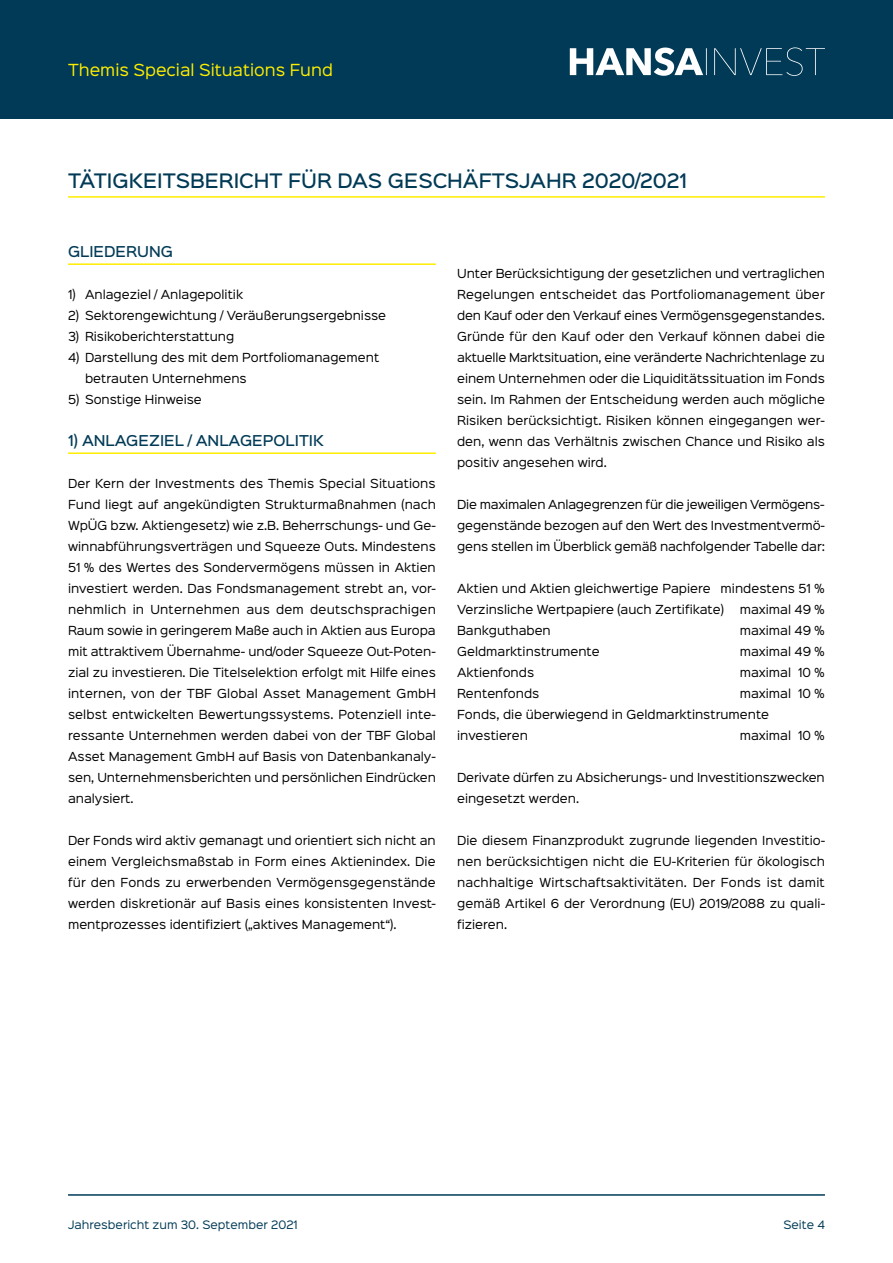
<style>
.page{position:relative;width:893px;height:1263px;background:#fff}
.page>*{position:absolute;margin:0;border:0;box-sizing:border-box;transform-origin:0 0}
.t1{font:500 18px "Sinkin Sans 500";color:#003a56}
.t2{font:15px "Sinkin Sans 400";color:#ffed00}
.t3{font:500 13.5px "Sinkin Sans 500";color:#003a56}
.t4{font:11.25px/21px "Sinkin Sans 400";color:#000;text-align:justify}
.t5{font:10.5px "Sinkin Sans 400";color:#003a56}
</style>
<div class="page">
<div style="left:0;top:0;width:893px;height:119px;background:#003a56"></div>
<svg style="left:570px;top:47px;width:255px;height:29px"></svg>
<hr style="left:68px;top:1194px;width:757px;height:2px;background:#003a56">
<hr style="left:68px;top:196px;width:757px;height:2px;background:#ffed00">
<hr style="left:68px;top:263px;width:368px;height:2px;background:#ffed00">
<hr style="left:68px;top:452px;width:368px;height:2px;background:#ffed00">
<h2 class="t2" style="left:68px;top:57px;width:266px">Themis Special Situations Fund</h2>
<h1 class="t1" style="left:68px;top:165px;width:621px">TÄTIGKEITSBERICHT FÜR DAS GESCHÄFTSJAHR 2020/2021</h1>
<p class="t3" style="left:68px;top:240px;width:107px">GLIEDERUNG</p>
<p class="t4" style="left:68px;top:283px;width:177px">1) Anlageziel / Anlagepolitik</p>
<p class="t4" style="left:68px;top:304px;width:320px">2) Sektorengewichtung / Veräußerungsergebnisse</p>
<p class="t4" style="left:68px;top:325px;width:168px">3) Risikoberichterstattung</p>
<p class="t4" style="left:85px;top:346px;width:296px;text-indent:-17px">4) Darstellung des mit dem Portfoliomanagement betrauten Unternehmens</p>
<p class="t4" style="left:68px;top:388px;width:135px">5) Sonstige Hinweise</p>
<p class="t3" style="left:68px;top:429px;width:257px">1) ANLAGEZIEL / ANLAGEPOLITIK</p>
<p class="t4" style="left:68px;top:472px;width:369px">Der Kern der Investments des Themis Special Situations Fund liegt auf angekündigten Strukturmaßnahmen (nach WpÜG bzw. Aktiengesetz) wie z.B. Beherrschungs- und Ge&shy;winnabführungsverträgen und Squeeze Outs. Mindestens 51 % des Wertes des Sondervermögens müssen in Aktien investiert werden. Das Fondsmanagement strebt an, vor&shy;nehmlich in Unternehmen aus dem deutschsprachigen Raum sowie in geringerem Maße auch in Aktien aus Europa mit attraktivem Übernahme- und/oder Squeeze Out-Poten&shy;zial zu investieren. Die Titelselektion erfolgt mit Hilfe eines internen, von der TBF Global Asset Management GmbH selbst entwickelten Bewertungssystems. Potenziell inte&shy;ressante Unternehmen werden dabei von der TBF Global Asset Management GmbH auf Basis von Datenbankanaly&shy;sen, Unternehmensberichten und persönlichen Eindrücken analysiert.</p>
<p class="t4" style="left:68px;top:829px;width:369px">Der Fonds wird aktiv gemanagt und orientiert sich nicht an einem Vergleichsmaßstab in Form eines Aktienindex. Die für den Fonds zu erwerbenden Vermögensgegenstände werden diskretionär auf Basis eines konsistenten Invest&shy;mentprozesses identifiziert („aktives Management“).</p>
<p class="t4" style="left:457px;top:262px;width:369px">Unter Berücksichtigung der gesetzlichen und vertraglichen Regelungen entscheidet das Portfoliomanagement über den Kauf oder den Verkauf eines Vermögensgegenstandes.<br>Gründe für den Kauf oder den Verkauf können dabei die aktuelle Marktsituation, eine veränderte Nachrichtenlage zu einem Unternehmen oder die Liquiditätssituation im Fonds sein. Im Rahmen der Entscheidung werden auch mögliche Risiken berücksichtigt. Risiken können eingegangen wer&shy;den, wenn das Verhältnis zwischen Chance und Risiko als positiv angesehen wird.</p>
<p class="t4" style="left:457px;top:493px;width:369px">Die maximalen Anlagegrenzen für die jeweiligen Vermögens&shy;gegenstände bezogen auf den Wert des Investmentvermö&shy;gens stellen im Überblick gemäß nachfolgender Tabelle dar:</p>
<p class="t4" style="left:457px;top:577px;width:369px">Aktien und Aktien gleichwertige Papiere mindestens 51 %<br>Verzinsliche Wertpapiere (auch Zertifikate)</p>
<p class="t4" style="left:740px;top:598px;width:86px">maximal 49 %</p>
<p class="t4" style="left:457px;top:619px;width:95px">Bankguthaben</p>
<p class="t4" style="left:740px;top:619px;width:86px">maximal 49 %</p>
<p class="t4" style="left:457px;top:640px;width:144px">Geldmarktinstrumente</p>
<p class="t4" style="left:740px;top:640px;width:86px">maximal 49 %</p>
<p class="t4" style="left:457px;top:661px;width:79px">Aktienfonds</p>
<p class="t4" style="left:740px;top:661px;width:86px">maximal 10 %</p>
<p class="t4" style="left:457px;top:682px;width:84px">Rentenfonds</p>
<p class="t4" style="left:457px;top:682px;width:369px;text-align:left;text-indent:283px">maximal 10 %<br>Fonds, die überwiegend in Geldmarktinstrumente investieren</p>
<p class="t4" style="left:740px;top:724px;width:86px">maximal 10 %</p>
<p class="t4" style="left:457px;top:766px;width:369px">Derivate dürfen zu Absicherungs- und Investitionszwecken eingesetzt werden.</p>
<p class="t4" style="left:457px;top:829px;width:369px">Die diesem Finanzprodukt zugrunde liegenden Investitio&shy;nen berücksichtigen nicht die EU-Kriterien für ökologisch nachhaltige Wirtschaftsaktivitäten. Der Fonds ist damit gemäß Artikel 6 der Verordnung (EU) 2019/2088 zu quali&shy;fizieren.</p>
<p class="t5" style="left:68px;top:1216px;width:231px">Jahresbericht zum 30. September 2021</p>
<p class="t5" style="left:783px;top:1216px;width:43px">Seite 4</p>
</div>
